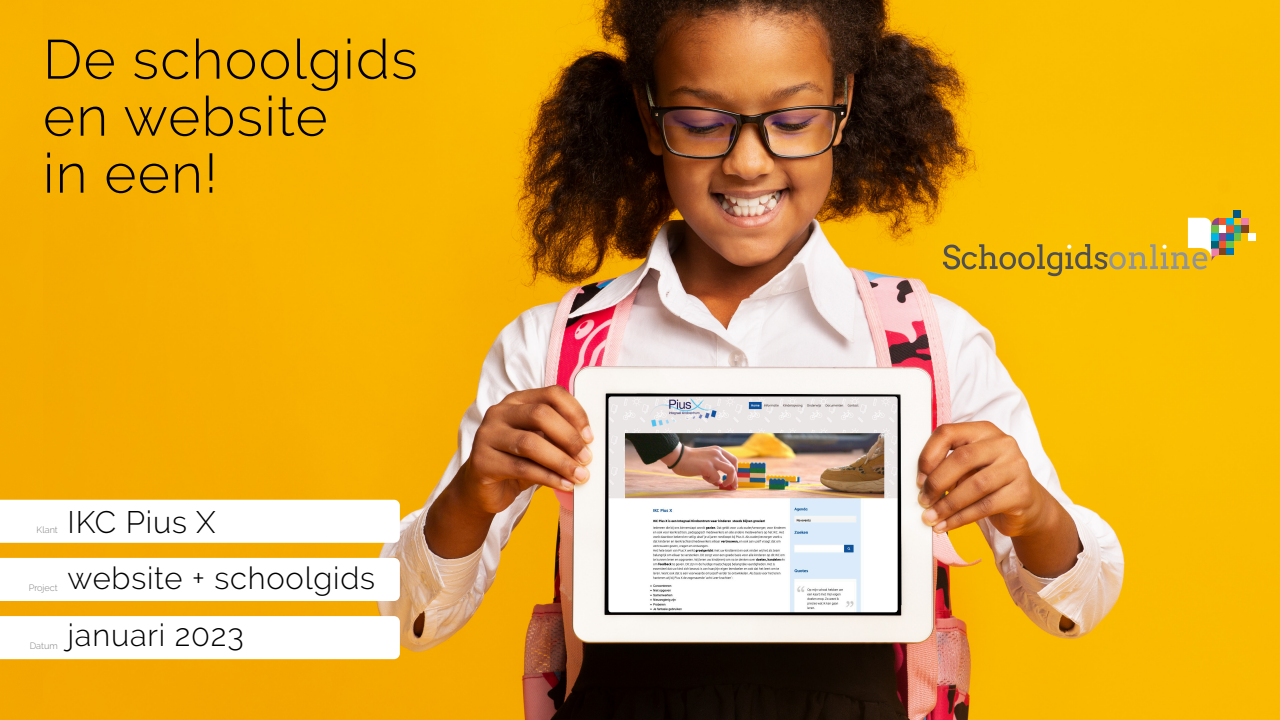
<style>
.page{position:relative;width:1280px;height:720px;background:#fff}
.page>*{position:absolute;margin:0;border:0;box-sizing:border-box;transform-origin:0 0}
.t1{font:300 55px "Raleway";letter-spacing:.025em;color:#000}
.t2{font:300 31px "Raleway";letter-spacing:.025em;color:#000}
.t3{font:300 9.1px "Raleway";color:#808080}
</style>
<div class="page">
<img style="left:43px;top:0;width:1237px;height:720px">
<div style="left:0;top:0;width:43px;height:720px;background:#f4ac00"></div>
<svg style="left:0;top:500px;width:400px;height:43px"></svg>
<svg style="left:0;top:558px;width:400px;height:43px"></svg>
<svg style="left:0;top:616px;width:400px;height:43px"></svg>
<div style="left:608px;top:396px;width:290px;height:217px;background:#000;opacity:.75"></div>
<div style="left:1234px;top:210px;width:7px;height:8px;background:#055885"></div>
<div style="left:1241px;top:218px;width:7px;height:7px;background:#ee7fab"></div>
<div style="left:1234px;top:225px;width:7px;height:8px;background:#289f93"></div>
<div style="left:1241px;top:225px;width:7px;height:8px;background:#81421f"></div>
<div style="left:1234px;top:233px;width:7px;height:8px;background:#70bf47"></div>
<div style="left:1248px;top:233px;width:8px;height:8px;background:#fff"></div>
<div style="left:1219px;top:218px;width:8px;height:7px;background:#f15929"></div>
<div style="left:1227px;top:218px;width:7px;height:7px;background:#00b5e2"></div>
<div style="left:1219px;top:225px;width:8px;height:8px;background:#fff"></div>
<div style="left:1227px;top:225px;width:7px;height:8px;background:#f15929"></div>
<div style="left:1219px;top:233px;width:8px;height:8px;background:#8f438b"></div>
<div style="left:1227px;top:233px;width:7px;height:8px;background:#0579b7"></div>
<div style="left:1219px;top:241px;width:8px;height:8px;background:#f15929"></div>
<div style="left:1227px;top:241px;width:7px;height:8px;background:#70bf47"></div>
<div style="left:1219px;top:249px;width:8px;height:6px;background:#81421f"></div>
<div style="left:1227px;top:249px;width:7px;height:6px;background:#0078b8"></div>
<svg style="left:943px;top:218px;width:276px;height:58px;background:#e5b61a"></svg>
<p class="t1" style="left:43px;top:27px;width:376px">De schoolgids</p>
<p class="t1" style="left:43px;top:84px;width:286px">en website</p>
<p class="t1" style="left:43px;top:141px;width:176px">in een!</p>
<p class="t2" style="left:68px;top:504px;width:150px">IKC Pius X</p>
<p class="t2" style="left:68px;top:560px;width:309px">website + schoolgids</p>
<p class="t2" style="left:68px;top:617px;width:178px">januari 2023</p>
<p class="t3" style="left:37px;top:524px;width:23px">Klant</p>
<p class="t3" style="left:29px;top:583px;width:31px">Project</p>
<p class="t3" style="left:30px;top:641px;width:29px">Datum</p>
</div>
